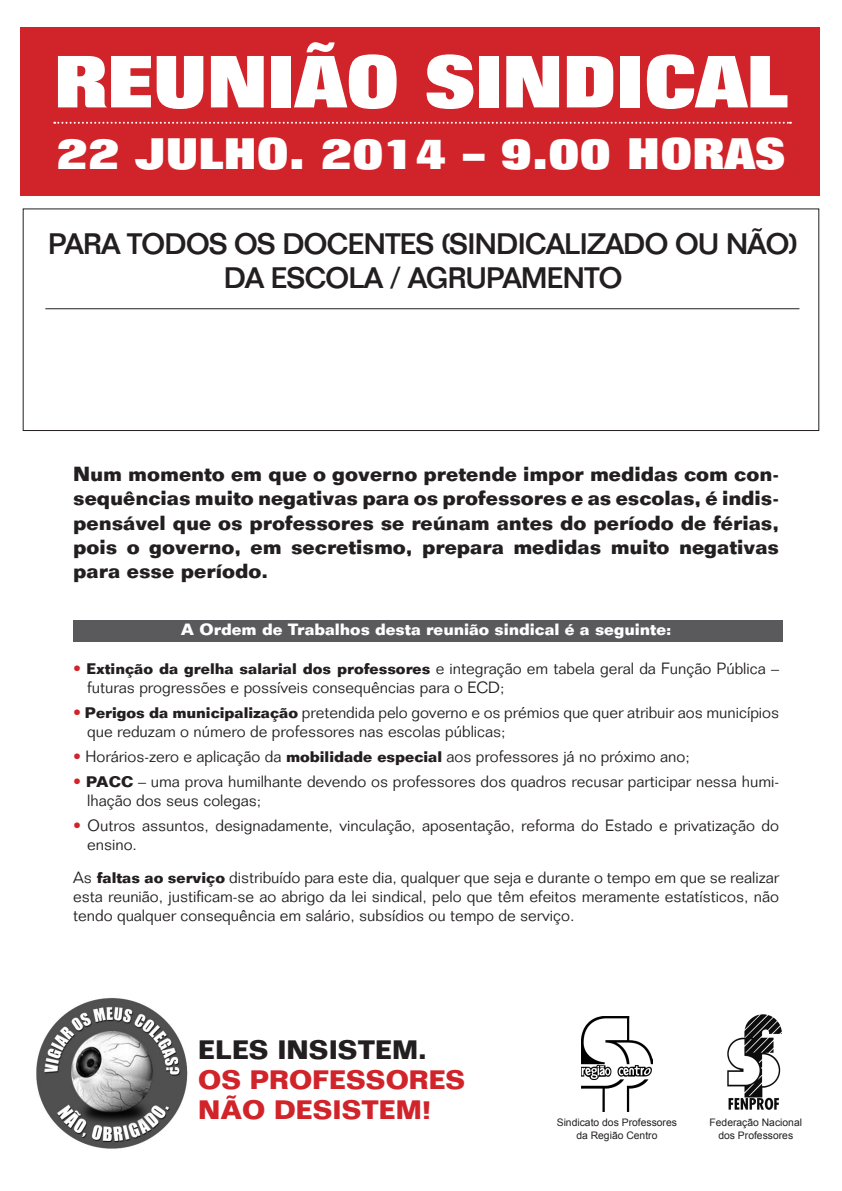
<style>
.page{position:relative;width:842px;height:1191px;background:#fff}
.page>*{position:absolute;margin:0;border:0;box-sizing:border-box;transform-origin:0 0}
.t1{font:800 72px "Folio";color:#fff}
.t2{font:800 43px "Folio";letter-spacing:.01em;color:#fff}
.t3{font:500 29px/34.8px "Folio";letter-spacing:-.02em;color:#231f20;text-align:center}
.t4{font:700 26.1px/30px "Folio";color:#d1232a}
.t5{font:700 26.1px "Folio";color:#231f20}
.t6{font:700 20px/24px "Folio";color:#231f20;text-align:justify}
.t7{font:300 16px/19.2px "Folio";color:#231f20}
.t8{font:700 16px "Folio";color:#fff}
.t9{font:10.4px/12.4px "Arial";color:#231f20;text-align:center}
.s1{color:#d1232a}
.s2{font-weight:700;font-size:15px}
</style>
<div class="page">
<img style="left:36px;top:998px;width:152px;height:151px">
<div style="left:20px;top:27px;width:800px;height:169px;background:#d1232a"></div>
<svg style="left:54px;top:122px;width:737px;height:2px"></svg>
<div style="left:23px;top:208px;width:796px;height:223px;border:1px solid #231f20"></div>
<hr style="left:45px;top:308px;width:754px;height:1px;background:#231f20">
<div style="left:74px;top:619px;width:709px;height:22px;background:#5a5a5d"></div>
<img style="left:581px;top:1016px;width:72px;height:95px">
<img style="left:727px;top:1014px;width:54px;height:95px">
<p class="t1" style="left:54px;top:41px;width:736px">REUNIÃO SINDICAL</p>
<p class="t2" style="left:57px;top:130px;width:730px">22 JULHO. 2014 – 9.00 HORAS</p>
<p class="t3" style="left:48px;top:226px;width:751px">PARA TODOS OS DOCENTES (SINDICALIZADO OU NÃO)<br>DA ESCOLA / AGRUPAMENTO</p>
<p class="t6" style="left:73px;top:462px;width:707px">Num momento em que o governo pretende impor medidas com con&shy;sequências muito negativas para os professores e as escolas, é indis&shy;pensável que os professores se reúnam antes do período de férias, pois o governo, em secretismo, prepara medidas muito negativas para esse período.</p>
<p class="t8" style="left:181px;top:619px;width:492px">A Ordem de Trabalhos desta reunião sindical é a seguinte:</p>
<p class="t7" style="left:87px;top:658px;width:693px;text-indent:-14px"><span class="s1">•</span> <span class="s2">Extinção da grelha salarial dos professores</span> e integração em tabela geral da Função Pública – futuras progressões e possíveis consequências para o ECD;</p>
<p class="t7" style="left:87px;top:702px;width:693px;text-indent:-14px"><span class="s1">•</span> <span class="s2">Perigos da municipalização</span> pretendida pelo governo e os prémios que quer atribuir aos municípios que reduzam o número de professores nas escolas públicas;</p>
<p class="t7" style="left:73px;top:746px;width:618px"><span class="s1">•</span> Horários-zero e aplicação da <span class="s2">mobilidade especial</span> aos professores já no próximo ano;</p>
<p class="t7" style="left:87px;top:771px;width:693px;text-indent:-14px"><span class="s1">•</span> <span class="s2">PACC</span> – uma prova humilhante devendo os professores dos quadros recusar participar nessa humi&shy;lhação dos seus colegas;</p>
<p class="t7" style="left:87px;top:815px;width:693px;text-indent:-14px"><span class="s1">•</span> Outros assuntos, designadamente, vinculação, aposentação, reforma do Estado e privatização do ensino.</p>
<p class="t7" style="left:73px;top:868px;width:707px;text-align:justify">As <span class="s2">faltas ao serviço</span> distribuído para este dia, qualquer que seja e durante o tempo em que se realizar esta reunião, justificam-se ao abrigo da lei sindical, pelo que têm efeitos meramente estatísticos, não tendo qualquer consequência em salário, subsídios ou tempo de serviço.</p>
<p class="t5" style="left:198px;top:1033px;width:230px">ELES INSISTEM.</p>
<p class="t4" style="left:198px;top:1064px;width:269px">OS PROFESSORES<br>NÃO DESISTEM!</p>
<p class="t9" style="left:557px;top:1116px;width:122px">Sindicato dos Professores da Região Centro</p>
<p class="t9" style="left:709px;top:1116px;width:94px">Federação Nacional</p>
<p class="t9" style="left:718px;top:1129px;width:76px">dos Professores</p>
</div>
